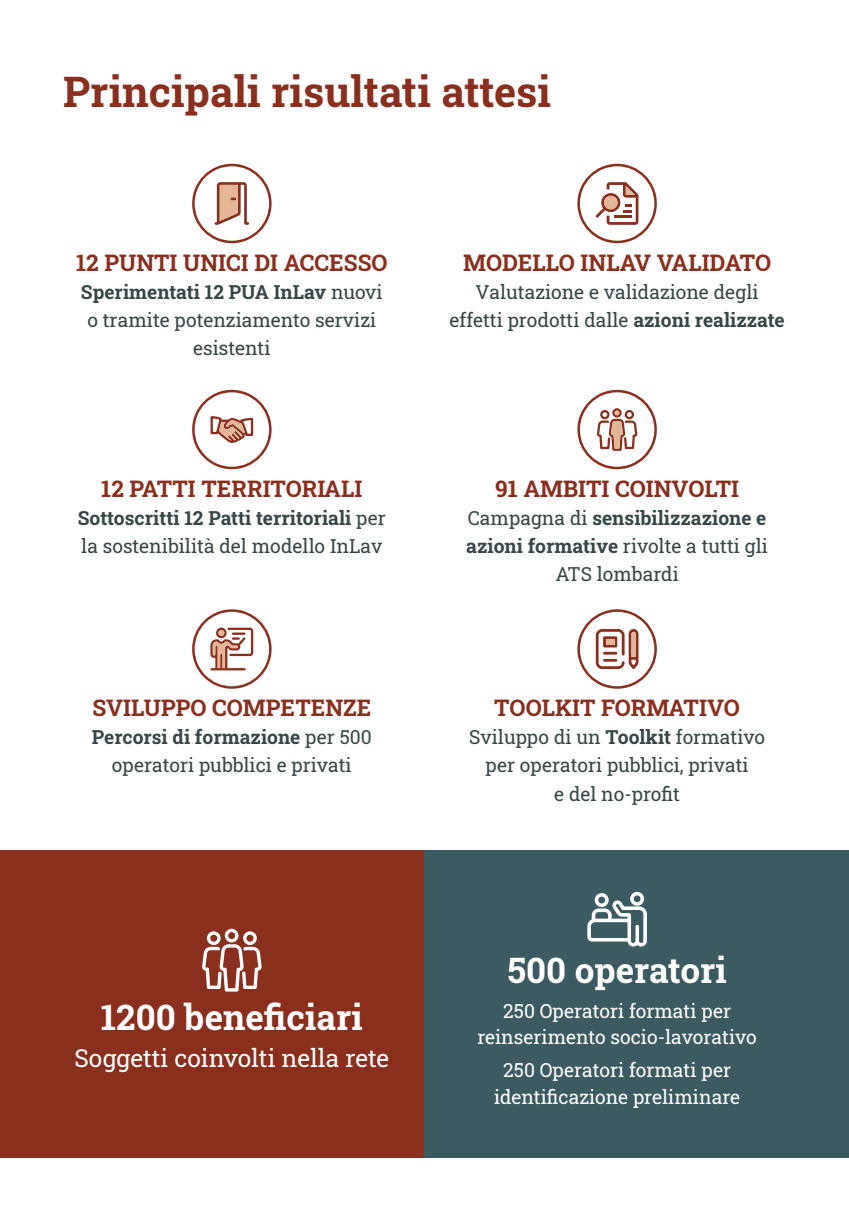
<style>
.page{position:relative;width:849px;height:1221px;background:#fff}
.page>*{position:absolute;margin:0;border:0;box-sizing:border-box;transform-origin:0 0}
.t1{font:700 42px "Roboto Slab";color:#8a2f1d}
.t2{font:700 35px "Roboto Slab";color:#fff}
.t3{font:24.5px "Roboto Slab";color:#fff}
.t4{font:700 22.75px "Roboto Slab";color:#8a2f1d}
.t5{font:19.25px/28px "Roboto Slab";color:#364649;text-align:center}
.t6{font:19.25px/26.2px "Roboto Slab";color:#fff;text-align:center}
.s1{font-weight:700}
</style>
<div class="page">
<svg style="left:192px;top:164px;width:79px;height:79px"></svg>
<svg style="left:577px;top:164px;width:79px;height:79px"></svg>
<svg style="left:192px;top:390px;width:79px;height:79px"></svg>
<svg style="left:577px;top:390px;width:79px;height:79px"></svg>
<svg style="left:192px;top:609px;width:79px;height:79px"></svg>
<svg style="left:577px;top:609px;width:79px;height:79px"></svg>
<div style="left:0;top:850px;width:424px;height:307px;background:#8a2f1d"></div>
<div style="left:424px;top:850px;width:424px;height:307px;background:#3b5a61"></div>
<svg style="left:202px;top:928px;width:60px;height:63px"></svg>
<svg style="left:587px;top:891px;width:59px;height:55px"></svg>
<h1 class="t1" style="left:63px;top:63px;width:489px">Principali risultati attesi</h1>
<p class="t4" style="left:76px;top:247px;width:313px">12 PUNTI UNICI DI ACCESSO</p>
<p class="t5" style="left:81px;top:277px;width:303px"><span class="s1">Sperimentati 12 PUA InLav</span> nuovi o tramite potenziamento servizi esistenti</p>
<p class="t4" style="left:101px;top:473px;width:262px">12 PATTI TERRITORIALI</p>
<p class="t5" style="left:78px;top:503px;width:309px;text-align:left"><span class="s1">Sottoscritti 12 Patti territoriali</span> per la sostenibilità del modello InLav</p>
<p class="t4" style="left:92px;top:692px;width:280px">SVILUPPO COMPETENZE</p>
<p class="t5" style="left:92px;top:723px;width:281px"><span class="s1">Percorsi di formazione</span> per 500 operatori pubblici e privati</p>
<h2 class="t2" style="left:101px;top:993px;width:263px">1200 beneficiari</h2>
<p class="t3" style="left:74px;top:1040px;width:316px">Soggetti coinvolti nella rete</p>
<p class="t4" style="left:463px;top:247px;width:309px">MODELLO INLAV VALIDATO</p>
<p class="t5" style="left:449px;top:277px;width:336px">Valutazione e validazione degli effetti prodotti dalle <span class="s1">azioni realizzate</span></p>
<p class="t4" style="left:495px;top:473px;width:245px">91 AMBITI COINVOLTI</p>
<p class="t5" style="left:466px;top:503px;width:303px">Campagna di <span class="s1">sensibilizzazione e azioni formative</span> rivolte a tutti gli<br>ATS lombardi</p>
<p class="t4" style="left:494px;top:692px;width:247px">TOOLKIT FORMATIVO</p>
<p class="t5" style="left:469px;top:723px;width:297px">Sviluppo di un <span class="s1">Toolkit</span> formativo per operatori pubblici, privati<br>e del no-profit</p>
<h2 class="t2" style="left:507px;top:946px;width:221px">500 operatori</h2>
<p class="t6" style="left:477px;top:997px;width:281px">250 Operatori formati per reinserimento socio-lavorativo</p>
<p class="t6" style="left:494px;top:1056px;width:247px">250 Operatori formati per identificazione preliminare</p>
</div>
